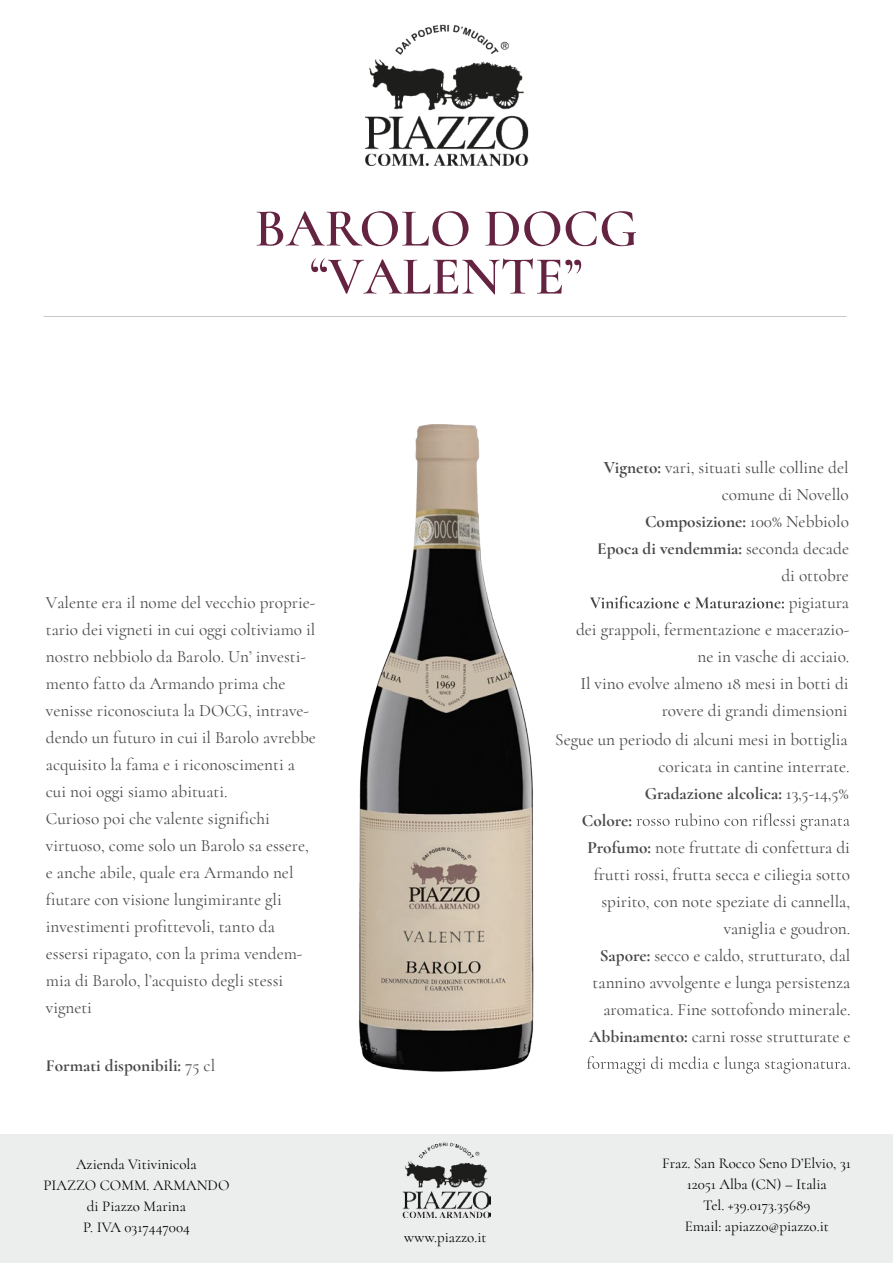
<style>
.page{position:relative;width:893px;height:1263px;background:#fff}
.page>*{position:absolute;margin:0;border:0;box-sizing:border-box;transform-origin:0 0}
.t1{font:600 54px "Cormorant";color:#652342}
.t2{font:17.25px "Cormorant";color:#474747}
.t3{font:17.25px/27px "Cormorant";color:#494949}
.t4{font:700 17.25px "Cormorant";color:#474747}
.t5{font:700 17.25px "Cormorant";color:#494949}
.t6{font:15px/21px "Cormorant";color:#000;text-align:center}
.s1{font-weight:400}
.s2{font-weight:700;font-size:17.4px}
.s3{font-weight:700}
</style>
<div class="page">
<div style="left:1px;top:1134px;width:892px;height:129px;background:#eceded"></div>
<img style="left:365px;top:24px;width:164px;height:142px">
<img style="left:402px;top:1142px;width:88px;height:76px">
<svg style="left:590px;top:596px;width:194px;height:12px"></svg>
<svg style="left:636px;top:813px;width:214px;height:18px"></svg>
<svg style="left:587px;top:1056px;width:263px;height:17px"></svg>
<img style="left:359px;top:425px;width:175px;height:647px">
<h1 class="t1" style="left:255px;top:195px;width:385px">BAROLO DOCG</h1>
<h1 class="t1" style="left:310px;top:243px;width:273px">“VALENTE”</h1>
<p class="t3" style="left:46px;top:588px;width:272px">Valente era il nome del vecchio proprie&shy;tario dei vigneti in cui oggi coltiviamo il nostro nebbiolo da Barolo. Un’ investi&shy;mento fatto da Armando prima che venisse riconosciuta la DOCG, intrave&shy;dendo un futuro in cui il Barolo avrebbe acquisito la fama e i riconoscimenti a cui noi oggi siamo abituati.<br>Curioso poi che valente significhi virtuoso, come solo un Barolo sa essere, e anche abile, quale era Armando nel fiutare con visione lungimirante gli investimenti profittevoli, tanto da essersi ripagato, con la prima vendem&shy;mia di Barolo, l’acquisto degli stessi vigneti</p>
<p class="t5" style="left:46px;top:1055px;width:171px">Formati disponibili: <span class="s1">75 cl</span></p>
<p class="t2" style="left:604px;top:457px;width:246px"><span class="s2">Vigneto:</span> vari, situati sulle colline del</p>
<p class="t2" style="left:722px;top:484px;width:128px">comune di Novello</p>
<p class="t4" style="left:645px;top:511px;width:205px">Composizione: <span class="s1">100% Nebbiolo</span></p>
<p class="t4" style="left:597px;top:538px;width:253px">Epoca di vendemmia: <span class="s1">seconda decade</span></p>
<p class="t2" style="left:781px;top:565px;width:69px">di ottobre</p>
<p class="t2" style="left:789px;top:592px;width:62px">pigiatura</p>
<p class="t2" style="left:576px;top:619px;width:275px">dei grappoli, fermentazione e macerazio-</p>
<p class="t2" style="left:697px;top:646px;width:153px">ne in vasche di acciaio.</p>
<p class="t2" style="left:580px;top:673px;width:270px">Il vino evolve almeno 18 mesi in botti di</p>
<p class="t2" style="left:662px;top:700px;width:187px">rovere di grandi dimensioni</p>
<p class="t2" style="left:555px;top:729px;width:294px">Segue un periodo di alcuni mesi in bottiglia</p>
<p class="t2" style="left:659px;top:756px;width:193px">coricata in cantine interrate.</p>
<p class="t4" style="left:645px;top:783px;width:205px">Gradazione alcolica: <span class="s1">13,5-14,5%</span></p>
<p class="t4" style="left:582px;top:810px;width:52px">Colore:</p>
<p class="t2" style="left:588px;top:837px;width:264px"><span class="s3">Profumo:</span> note fruttate di confettura di</p>
<p class="t2" style="left:594px;top:864px;width:258px">frutti rossi, frutta secca e ciliegia sotto</p>
<p class="t2" style="left:601px;top:891px;width:250px">spirito, con note speziate di cannella,</p>
<p class="t2" style="left:724px;top:918px;width:128px">vaniglia e goudron.</p>
<p class="t2" style="left:600px;top:945px;width:252px"><span class="s3">Sapore:</span> secco e caldo, strutturato, dal</p>
<p class="t2" style="left:593px;top:972px;width:259px">tannino avvolgente e lunga persistenza</p>
<p class="t2" style="left:603px;top:999px;width:249px">aromatica. Fine sottofondo minerale.</p>
<p class="t2" style="left:589px;top:1026px;width:263px"><span class="s3">Abbinamento:</span> carni rosse strutturate e</p>
<p class="t6" style="left:43px;top:1154px;width:188px">Azienda Vitivinicola<br>PIAZZO COMM. ARMANDO di Piazzo Marina<br>P. IVA 0317447004</p>
<p class="t6" style="left:662px;top:1153px;width:190px">Fraz. San Rocco Seno D’Elvio, 31<br>12051 Alba (CN) – Italia<br>Tel. +39.0173.35689<br>Email: apiazzo@piazzo.it</p>
<p class="t6" style="left:404px;top:1226px;width:84px">www.piazzo.it</p>
</div>
